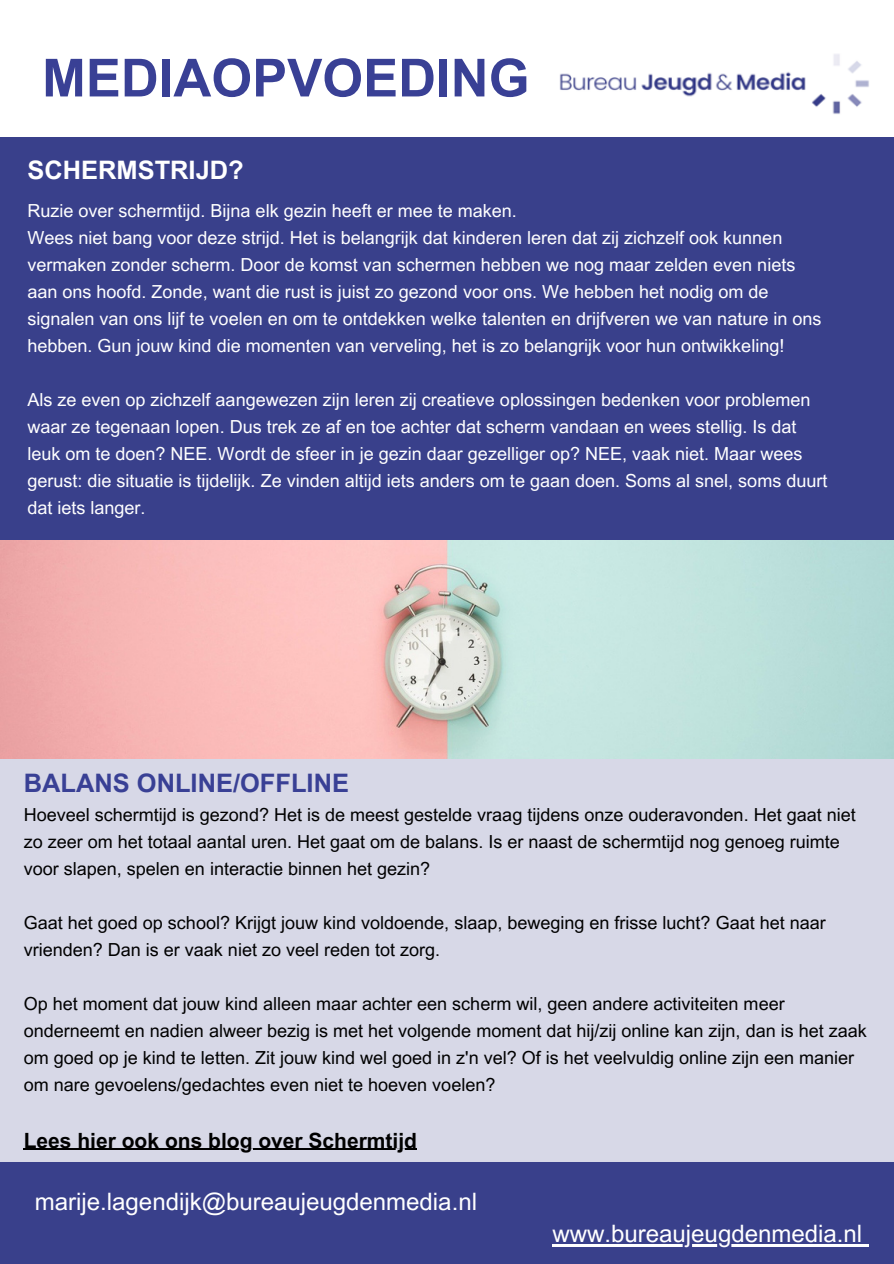
<style>
.page{position:relative;width:894px;height:1264px;background:#fff}
.page>*{position:absolute;margin:0;border:0;box-sizing:border-box;transform-origin:0 0}
.t1{font:700 52.5px "Arial MT Pro";color:#394095}
.t2{font:700 25.5px "Arial MT Pro";color:#394095}
.t3{font:700 25.5px "Arial MT Pro";color:#fff}
.t4{font:24px "Arial MT Pro";color:#fff}
.t5{font:700 21px "Arial MT Pro";color:#000}
.t6{font:18px/27px "Arial MT Pro";color:#fff}
.t7{font:18px/27px "Arial MT Pro";color:#000}
</style>
<div class="page">
<div style="left:0;top:137px;width:893px;height:403px;background:#39408b"></div>
<div style="left:0;top:758px;width:893px;height:416px;background:#d7d8e7"></div>
<div style="left:0;top:1162px;width:893px;height:101px;background:#39408b"></div>
<hr style="left:24px;top:1148px;width:393px;height:1px;background:#000">
<img style="left:0;top:540px;width:893px;height:218px">
<img style="left:559px;top:54px;width:310px;height:60px">
<hr style="left:552px;top:1243px;width:309px;height:3px;background:#fff">
<svg style="left:861px;top:1244px;width:7px;height:2px"></svg>
<h1 class="t1" style="left:42px;top:58px;width:489px">MEDIAOPVOEDING</h1>
<h2 class="t3" style="left:27px;top:160px;width:218px">SCHERMSTRIJD?</h2>
<p class="t6" style="left:27px;top:199px;width:795px">Ruzie over schermtijd. Bijna elk gezin heeft er mee te maken.<br>Wees niet bang voor deze strijd. Het is belangrijk dat kinderen leren dat zij zichzelf ook kunnen vermaken zonder scherm. Door de komst van schermen hebben we nog maar zelden even niets aan ons hoofd. Zonde, want die rust is juist zo gezond voor ons. We hebben het nodig om de signalen van ons lijf te voelen en om te ontdekken welke talenten en drijfveren we van nature in ons hebben. Gun jouw kind die momenten van verveling, het is zo belangrijk voor hun ontwikkeling!</p>
<p class="t6" style="left:27px;top:388px;width:801px">Als ze even op zichzelf aangewezen zijn leren zij creatieve oplossingen bedenken voor problemen waar ze tegenaan lopen. Dus trek ze af en toe achter dat scherm vandaan en wees stellig. Is dat leuk om te doen? NEE. Wordt de sfeer in je gezin daar gezelliger op? NEE, vaak niet. Maar wees gerust: die situatie is tijdelijk. Ze vinden altijd iets anders om te gaan doen. Soms al snel, soms duurt dat iets langer.</p>
<h2 class="t2" style="left:24px;top:773px;width:327px">BALANS ONLINE/OFFLINE</h2>
<p class="t7" style="left:24px;top:803px;width:833px">Hoeveel schermtijd is gezond? Het is de meest gestelde vraag tijdens onze ouderavonden. Het gaat niet zo zeer om het totaal aantal uren. Het gaat om de balans. Is er naast de schermtijd nog genoeg ruimte voor slapen, spelen en interactie binnen het gezin?</p>
<p class="t7" style="left:24px;top:911px;width:803px">Gaat het goed op school? Krijgt jouw kind voldoende, slaap, beweging en frisse lucht? Gaat het naar vrienden? Dan is er vaak niet zo veel reden tot zorg.</p>
<p class="t7" style="left:24px;top:992px;width:844px">Op het moment dat jouw kind alleen maar achter een scherm wil, geen andere activiteiten meer onderneemt en nadien alweer bezig is met het volgende moment dat hij/zij online kan zijn, dan is het zaak om goed op je kind te letten. Zit jouw kind wel goed in z'n vel? Of is het veelvuldig online zijn een manier om nare gevoelens/gedachtes even niet te hoeven voelen?</p>
<p class="t5" style="left:24px;top:1132px;width:395px">Lees hier ook ons blog over Schermtijd</p>
<h3 class="t4" style="left:35px;top:1192px;width:443px">marije.lagendijk@bureaujeugdenmedia.nl</h3>
<h3 class="t4" style="left:552px;top:1224px;width:311px">www.bureaujeugdenmedia.nl</h3>
</div>
